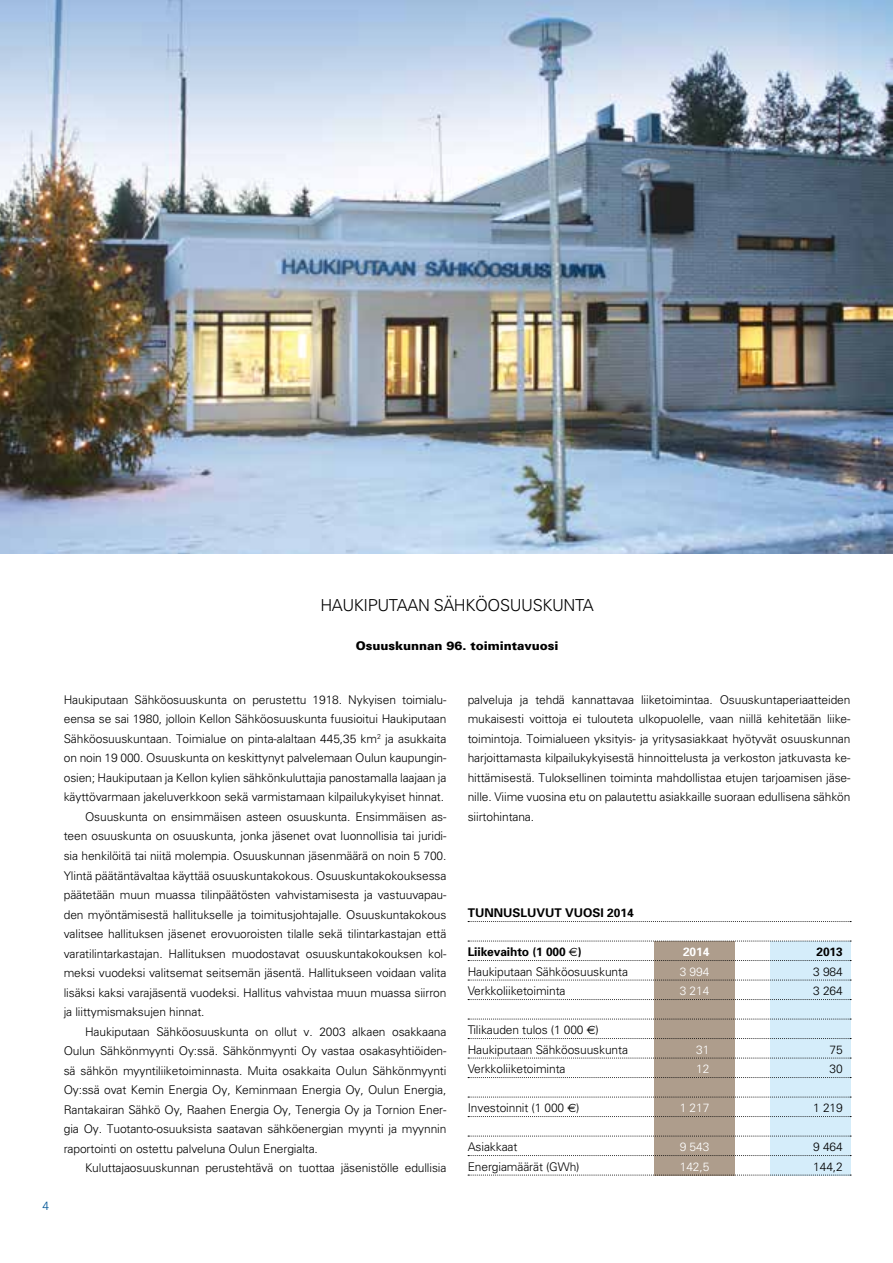
<style>
.page{position:relative;width:893px;height:1263px;background:#fff}
.page>*{position:absolute;margin:0;border:0;box-sizing:border-box;transform-origin:0 0}
.t1{font:300 16.5px "Univers";letter-spacing:-.025em;color:#000}
.t2{font:300 12px/19.5px "Univers";letter-spacing:-.01em;color:#000;text-align:justify}
.t3{font:700 12px "Univers";color:#000}
.t4{font:900 12px "Univers";color:#000}
.t5{font:300 12px "Univers";letter-spacing:-.01em;color:#fff}
.t6{font:700 12px "Univers";color:#fff}
.t7{font:300 12px "Univers";color:#005596}
.s1{font-family:"Euro Sans";font-weight:400}
</style>
<div class="page">
<div style="left:654px;top:941px;width:81px;height:235px;background:#ae9d8c"></div>
<div style="left:769px;top:941px;width:81px;height:235px;background:#d5edfa"></div>
<svg style="left:468px;top:921px;width:383px;height:1px"></svg>
<svg style="left:468px;top:941px;width:383px;height:1px"></svg>
<svg style="left:468px;top:960px;width:383px;height:1px"></svg>
<svg style="left:468px;top:980px;width:383px;height:1px"></svg>
<svg style="left:468px;top:999px;width:383px;height:1px"></svg>
<svg style="left:468px;top:1019px;width:383px;height:1px"></svg>
<svg style="left:468px;top:1038px;width:383px;height:1px"></svg>
<svg style="left:468px;top:1058px;width:383px;height:1px"></svg>
<svg style="left:468px;top:1077px;width:383px;height:1px"></svg>
<svg style="left:468px;top:1097px;width:383px;height:1px"></svg>
<svg style="left:468px;top:1116px;width:383px;height:1px"></svg>
<svg style="left:468px;top:1136px;width:383px;height:1px"></svg>
<svg style="left:468px;top:1155px;width:383px;height:1px"></svg>
<svg style="left:468px;top:1175px;width:383px;height:1px"></svg>
<img style="left:0;top:0;width:893px;height:554px">
<h1 class="t1" style="left:320px;top:595px;width:275px">HAUKIPUTAAN SÄHKÖOSUUSKUNTA</h1>
<p class="t4" style="left:356px;top:638px;width:204px">Osuuskunnan 96. toimintavuosi</p>
<p class="t7" style="left:43px;top:1199px;width:8px">4</p>
<p class="t2" style="left:64px;top:690px;width:384px">Haukiputaan Sähköosuuskunta on perustettu 1918. Nykyisen toimialu-</p>
<p class="t2" style="left:64px;top:709px;width:384px">eensa se sai 1980, jolloin Kellon Sähköosuuskunta fuusioitui Haukiputaan</p>
<p class="t2" style="left:64px;top:729px;width:384px">Sähköosuuskuntaan. Toimialue on pinta-alaltaan 445,35 km<sup>2</sup> ja asukkaita</p>
<p class="t2" style="left:64px;top:748px;width:384px">on noin 19 000. Osuuskunta on keskittynyt palvelemaan Oulun kaupungin-</p>
<p class="t2" style="left:64px;top:768px;width:384px">osien; Haukiputaan ja Kellon kylien sähkönkuluttajia panostamalla laajaan ja</p>
<p class="t2" style="left:64px;top:787px;width:382px">käyttövarmaan jakeluverkkoon sekä varmistamaan kilpailukykyiset hinnat.</p>
<p class="t2" style="left:85px;top:807px;width:363px">Osuuskunta on ensimmäisen asteen osuuskunta. Ensimmäisen as-</p>
<p class="t2" style="left:64px;top:826px;width:384px">teen osuuskunta on osuuskunta, jonka jäsenet ovat luonnollisia tai juridi-</p>
<p class="t2" style="left:64px;top:846px;width:384px">sia henkilöitä tai niitä molempia. Osuuskunnan jäsenmäärä on noin 5 700.</p>
<p class="t2" style="left:64px;top:865px;width:384px">Ylintä päätäntävaltaa käyttää osuuskuntakokous. Osuuskuntakokouksessa</p>
<p class="t2" style="left:64px;top:885px;width:384px">päätetään muun muassa tilinpäätösten vahvistamisesta ja vastuuvapau-</p>
<p class="t2" style="left:64px;top:904px;width:384px">den myöntämisestä hallitukselle ja toimitusjohtajalle. Osuuskuntakokous</p>
<p class="t2" style="left:64px;top:924px;width:384px">valitsee hallituksen jäsenet erovuoroisten tilalle sekä tilintarkastajan että</p>
<p class="t2" style="left:64px;top:943px;width:384px">varatilintarkastajan. Hallituksen muodostavat osuuskuntakokouksen kol-</p>
<p class="t2" style="left:64px;top:963px;width:384px">meksi vuodeksi valitsemat seitsemän jäsentä. Hallitukseen voidaan valita</p>
<p class="t2" style="left:64px;top:982px;width:384px">lisäksi kaksi varajäsentä vuodeksi. Hallitus vahvistaa muun muassa siirron</p>
<p class="t2" style="left:64px;top:1002px;width:142px">ja liittymismaksujen hinnat.</p>
<p class="t2" style="left:85px;top:1021px;width:363px">Haukiputaan Sähköosuuskunta on ollut v. 2003 alkaen osakkaana</p>
<p class="t2" style="left:64px;top:1041px;width:384px">Oulun Sähkönmyynti Oy:ssä. Sähkönmyynti Oy vastaa osakasyhtiöiden-</p>
<p class="t2" style="left:64px;top:1060px;width:384px">sä sähkön myyntiliiketoiminnasta. Muita osakkaita Oulun Sähkönmyynti</p>
<p class="t2" style="left:64px;top:1080px;width:384px">Oy:ssä ovat Kemin Energia Oy, Keminmaan Energia Oy, Oulun Energia,</p>
<p class="t2" style="left:64px;top:1099px;width:384px">Rantakairan Sähkö Oy, Raahen Energia Oy, Tenergia Oy ja Tornion Ener-</p>
<p class="t2" style="left:64px;top:1119px;width:384px">gia Oy. Tuotanto-osuuksista saatavan sähköenergian myynti ja myynnin</p>
<p class="t2" style="left:64px;top:1138px;width:256px">raportointi on ostettu palveluna Oulun Energialta.</p>
<p class="t2" style="left:85px;top:1158px;width:363px">Kuluttajaosuuskunnan perustehtävä on tuottaa jäsenistölle edullisia</p>
<p class="t2" style="left:468px;top:690px;width:384px">palveluja ja tehdä kannattavaa liiketoimintaa. Osuuskuntaperiaatteiden mukaisesti voittoja ei tulouteta ulkopuolelle, vaan niillä kehitetään liike&shy;toimintoja. Toimialueen yksityis- ja yritysasiakkaat hyötyvät osuuskunnan harjoittamasta kilpailukykyisestä hinnoittelusta ja verkoston jatkuvasta ke&shy;hittämisestä. Tuloksellinen toiminta mahdollistaa etujen tarjoamisen jäse&shy;nille. Viime vuosina etu on palautettu asiakkaille suoraan edullisena sähkön siirtohintana.</p>
<p class="t3" style="left:468px;top:905px;width:168px">TUNNUSLUVUT VUOSI 2014</p>
<p class="t3" style="left:468px;top:944px;width:115px">Liikevaihto (1 000 <span class="s1">€</span>)</p>
<p class="t6" style="left:683px;top:944px;width:28px">2014</p>
<p class="t3" style="left:816px;top:944px;width:28px">2013</p>
<p class="t2" style="left:468px;top:961px;width:162px">Haukiputaan Sähköosuuskunta</p>
<p class="t5" style="left:680px;top:964px;width:31px">3 994</p>
<p class="t2" style="left:813px;top:961px;width:31px">3 984</p>
<p class="t2" style="left:468px;top:981px;width:99px">Verkkoliiketoiminta</p>
<p class="t5" style="left:680px;top:983px;width:31px">3 214</p>
<p class="t2" style="left:813px;top:981px;width:31px">3 264</p>
<p class="t2" style="left:468px;top:1020px;width:162px">Tilikauden tulos (1 000 <span class="s1">€</span>)<br>Haukiputaan Sähköosuuskunta</p>
<p class="t5" style="left:696px;top:1042px;width:15px">31</p>
<p class="t2" style="left:829px;top:1039px;width:15px">75</p>
<p class="t2" style="left:468px;top:1059px;width:99px">Verkkoliiketoiminta</p>
<p class="t5" style="left:696px;top:1061px;width:15px">12</p>
<p class="t2" style="left:829px;top:1059px;width:15px">30</p>
<p class="t2" style="left:468px;top:1098px;width:113px">Investoinnit (1 000 <span class="s1">€</span>)</p>
<p class="t5" style="left:680px;top:1100px;width:31px">1 217</p>
<p class="t2" style="left:813px;top:1098px;width:31px">1 219</p>
<p class="t2" style="left:468px;top:1137px;width:51px">Asiakkaat</p>
<p class="t5" style="left:680px;top:1139px;width:31px">9 543</p>
<p class="t2" style="left:813px;top:1137px;width:31px">9 464</p>
<p class="t2" style="left:468px;top:1156px;width:113px">Energiamäärät (GWh)</p>
<p class="t5" style="left:680px;top:1159px;width:31px">142,5</p>
<p class="t2" style="left:813px;top:1156px;width:31px">144,2</p>
</div>
